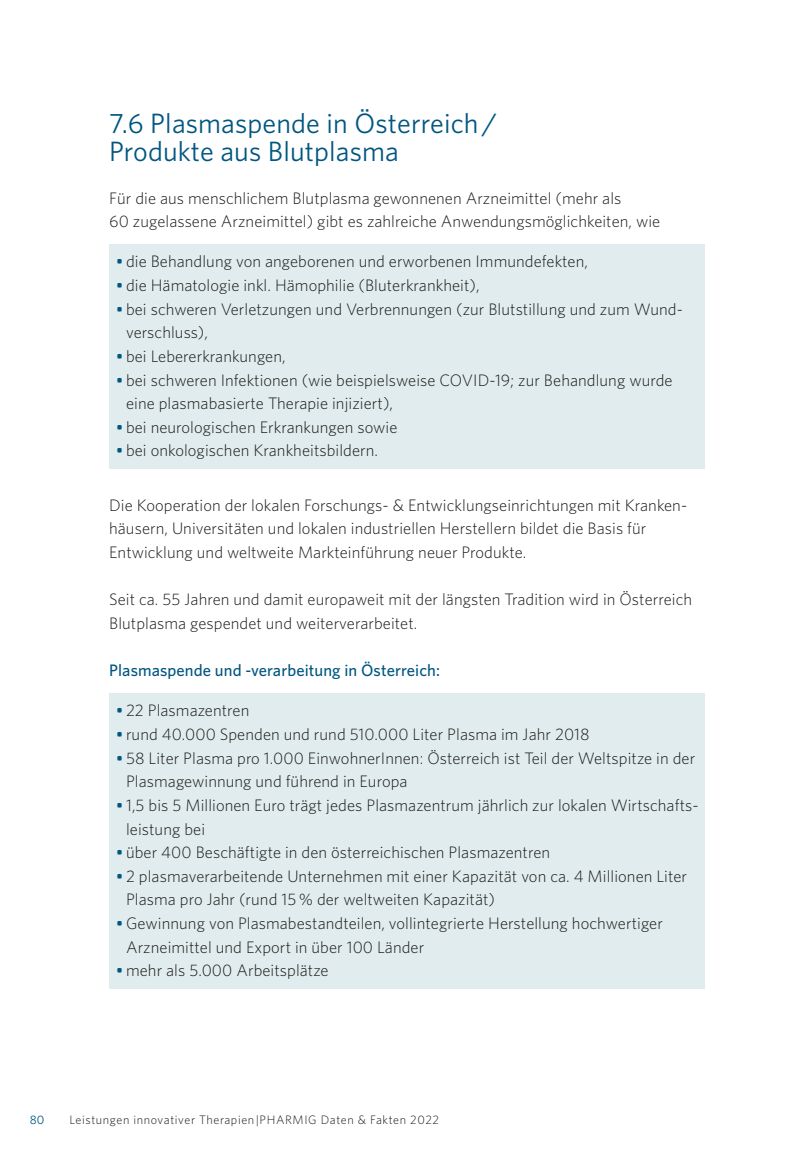
<style>
.page{position:relative;width:794px;height:1156px;background:#fff}
.page>*{position:absolute;margin:0;border:0;box-sizing:border-box;transform-origin:0 0}
.t1{font:28px/28px "Whitney HTF";letter-spacing:.005em;color:#005681}
.t2{font:300 16.62px/23.6px "Whitney HTF";letter-spacing:.005em;color:#1a1a18}
.t3{font:500 16.62px "Whitney HTF";letter-spacing:.005em;color:#005681}
.t4{font:300 12.25px "Whitney HTF";letter-spacing:.05em;color:#1a1a18}
.t5{font:12.25px "Whitney HTF";color:#005681}
.s1{font-weight:500;color:#005681}
</style>
<div class="page">
<div style="left:109px;top:244px;width:595px;height:225px;background:#e0eced"></div>
<div style="left:109px;top:693px;width:595px;height:296px;background:#e0eced"></div>
<h1 class="t1" style="left:109px;top:108px;width:389px">7.6 Plasmaspende in Österreich /<br>Produkte aus Blutplasma</h1>
<p class="t2" style="left:109px;top:186px;width:552px">Für die aus menschlichem Blutplasma gewonnenen Arzneimittel (mehr als<br>60 zugelassene Arzneimittel) gibt es zahlreiche Anwendungsmöglichkeiten, wie</p>
<p class="t2" style="left:116px;top:250px;width:473px"><span class="s1">•</span> die Behandlung von angeborenen und erworbenen Immundefekten,</p>
<p class="t2" style="left:116px;top:273px;width:365px"><span class="s1">•</span> die Hämatologie inkl. Hämophilie (Bluterkrankheit),</p>
<p class="t2" style="left:126px;top:297px;width:556px;text-indent:-10px"><span class="s1">•</span> bei schweren Verletzungen und Verbrennungen (zur Blutstillung und zum Wund&shy;verschluss),</p>
<p class="t2" style="left:116px;top:344px;width:171px"><span class="s1">•</span> bei Lebererkrankungen,</p>
<p class="t2" style="left:126px;top:368px;width:548px;text-indent:-10px"><span class="s1">•</span> bei schweren Infektionen (wie beispielsweise COVID-19; zur Behandlung wurde eine plasmabasierte Therapie injiziert),</p>
<p class="t2" style="left:116px;top:415px;width:283px"><span class="s1">•</span> bei neurologischen Erkrankungen sowie</p>
<p class="t2" style="left:116px;top:439px;width:263px"><span class="s1">•</span> bei onkologischen Krankheitsbildern.</p>
<p class="t2" style="left:109px;top:493px;width:579px">Die Kooperation der lokalen Forschungs- &amp; Entwicklungseinrichtungen mit Kranken&shy;häusern, Universitäten und lokalen industriellen Herstellern bildet die Basis für<br>Entwicklung und weltweite Markteinführung neuer Produkte.</p>
<p class="t2" style="left:109px;top:587px;width:584px">Seit ca. 55 Jahren und damit europaweit mit der längsten Tradition wird in Österreich<br>Blutplasma gespendet und weiterverarbeitet.</p>
<p class="t3" style="left:109px;top:660px;width:332px">Plasmaspende und -verarbeitung in Österreich:</p>
<p class="t2" style="left:116px;top:698px;width:135px"><span class="s1">•</span> 22 Plasmazentren</p>
<p class="t2" style="left:116px;top:722px;width:475px"><span class="s1">•</span> rund 40.000 Spenden und rund 510.000 Liter Plasma im Jahr 2018</p>
<p class="t2" style="left:126px;top:746px;width:571px;text-indent:-10px"><span class="s1">•</span> 58 Liter Plasma pro 1.000 EinwohnerInnen: Österreich ist Teil der Weltspitze in der<br>Plasmagewinnung und führend in Europa</p>
<p class="t2" style="left:126px;top:793px;width:574px;text-indent:-10px"><span class="s1">•</span> 1,5 bis 5 Millionen Euro trägt jedes Plasmazentrum jährlich zur lokalen Wirtschafts&shy;leistung bei</p>
<p class="t2" style="left:116px;top:840px;width:435px"><span class="s1">•</span> über 400 Beschäftigte in den österreichischen Plasmazentren</p>
<p class="t2" style="left:126px;top:864px;width:562px;text-indent:-10px"><span class="s1">•</span> 2 plasmaverarbeitende Unternehmen mit einer Kapazität von ca. 4 Millionen Liter<br>Plasma pro Jahr (rund 15% der weltweiten Kapazität)</p>
<p class="t2" style="left:126px;top:911px;width:538px;text-indent:-10px"><span class="s1">•</span> Gewinnung von Plasmabestandteilen, vollintegrierte Herstellung hochwertiger<br>Arzneimittel und Export in über 100 Länder</p>
<p class="t2" style="left:116px;top:958px;width:214px"><span class="s1">•</span> mehr als 5.000 Arbeitsplätze</p>
<p class="t5" style="left:30px;top:1112px;width:16px">80</p>
<p class="t4" style="left:69px;top:1112px;width:371px">Leistungen innovativer Therapien|PHARMIG Daten &amp; Fakten 2022</p>
</div>
